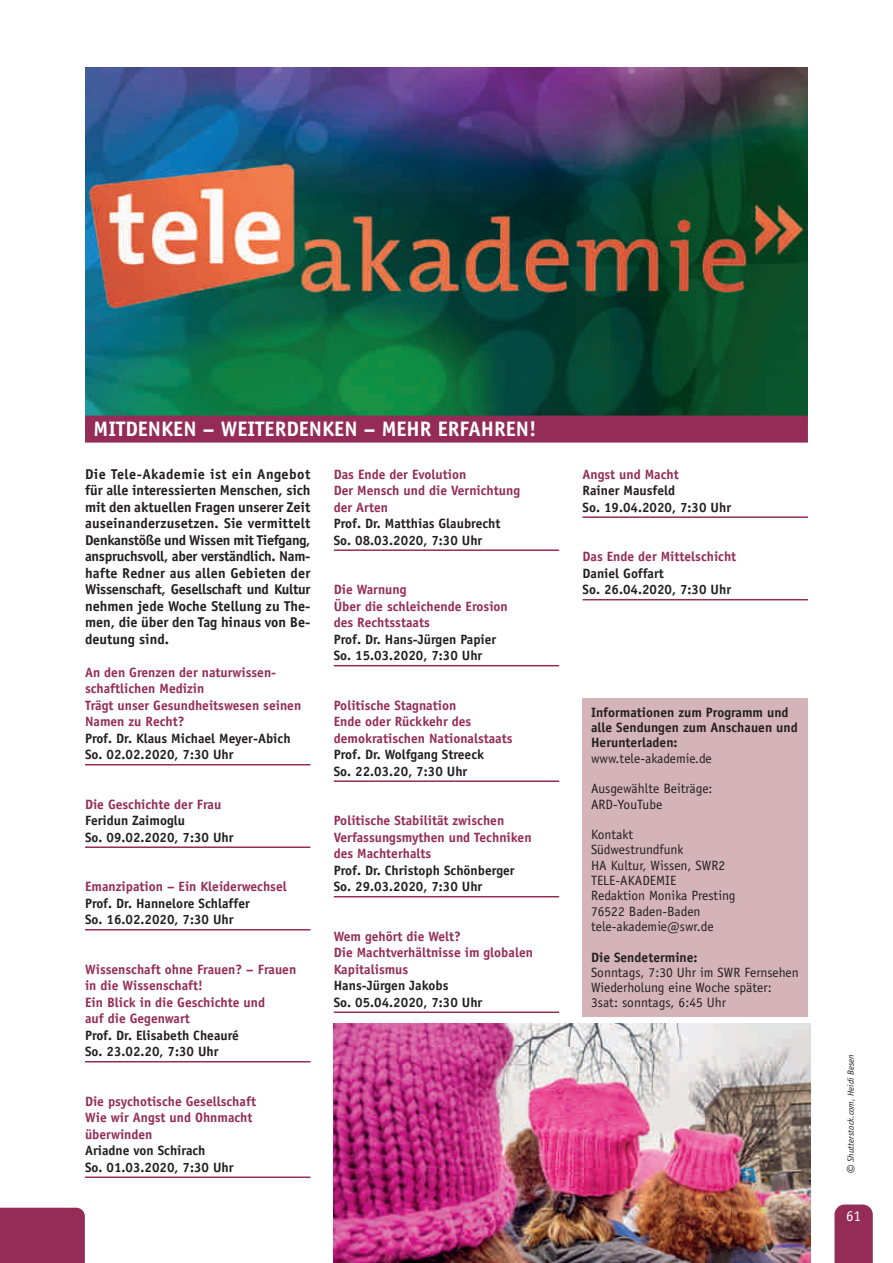
<style>
.page{position:relative;width:893px;height:1263px;background:#fff}
.page>*{position:absolute;margin:0;border:0;box-sizing:border-box;transform-origin:0 0}
.t1{font:700 21px "Officina Sans Std";color:#fff}
.t2{font:15px "Officina Sans Std";color:#fff}
.t3{font:700 14.25px/16.5px "Officina Sans Std";color:#231f20;text-align:justify}
.t4{font:700 13.5px/16.5px "Officina Sans Std";color:#942c57}
.t5{font:700 13.5px/16.5px "Officina Sans Std";color:#231f20}
.t6{font:13.5px/15.3px "Officina Sans Std";color:#231f20}
.t7{font:italic 9px "Officina Sans Std";color:#231f20}
.s1{font-size:16.5px}
</style>
<div class="page">
<svg style="left:834px;top:1204px;width:39px;height:59px;background:#99355e"></svg>
<div style="left:0;top:1208px;width:85px;height:55px;background:#942c57"></div>
<div style="left:583px;top:698px;width:225px;height:319px;background:#d5b4b9"></div>
<hr style="left:85px;top:764px;width:225px;height:1px;background:#942c57">
<hr style="left:85px;top:846px;width:225px;height:2px;background:#942c57">
<hr style="left:85px;top:929px;width:225px;height:1px;background:#942c57">
<hr style="left:85px;top:1061px;width:225px;height:1px;background:#942c57">
<hr style="left:85px;top:1176px;width:225px;height:2px;background:#942c57">
<hr style="left:334px;top:549px;width:225px;height:2px;background:#942c57">
<hr style="left:334px;top:665px;width:225px;height:1px;background:#942c57">
<hr style="left:334px;top:780px;width:225px;height:2px;background:#942c57">
<hr style="left:334px;top:896px;width:225px;height:1px;background:#942c57">
<hr style="left:334px;top:1011px;width:225px;height:2px;background:#942c57">
<hr style="left:583px;top:516px;width:225px;height:2px;background:#942c57">
<hr style="left:583px;top:599px;width:225px;height:1px;background:#942c57">
<img style="left:85px;top:68px;width:723px;height:348px">
<div style="left:85px;top:416px;width:723px;height:27px;background:#942c57"></div>
<img style="left:333px;top:1023px;width:477px;height:240px">
<h1 class="t1" style="left:94px;top:416px;width:444px">MITDENKEN – WEITERDENKEN – MEHR ERFAHREN!</h1>
<p class="t3" style="left:85px;top:465px;width:227px">Die Tele-Akademie ist ein Angebot für alle interessierten Menschen, sich mit den aktuellen Fragen unserer Zeit auseinanderzusetzen. Sie vermittelt Denkanstöße und Wissen mit Tiefgang, anspruchsvoll, aber verständlich. Nam&shy;hafte Redner aus allen Gebieten der Wissenschaft, Gesellschaft und Kultur nehmen jede Woche Stellung zu The&shy;men, die über den Tag hinaus von Be&shy;deutung sind.</p>
<p class="t4" style="left:85px;top:664px;width:218px">An den Grenzen der naturwissen&shy;schaftlichen Medizin<br>Trägt unser Gesundheitswesen seinen<br>Namen zu Recht?</p>
<p class="t5" style="left:85px;top:730px;width:207px">Prof. Dr. Klaus Michael Meyer-Abich<br>So. 02.02.2020, 7:30 Uhr</p>
<p class="t4" style="left:85px;top:796px;width:138px">Die Geschichte der Frau</p>
<p class="t5" style="left:85px;top:812px;width:150px">Feridun Zaimoglu<br>So. 09.02.2020, 7:30 Uhr</p>
<p class="t4" style="left:85px;top:878px;width:203px">Emanzipation – Ein Kleiderwechsel</p>
<p class="t5" style="left:85px;top:895px;width:167px">Prof. Dr. Hannelore Schlaffer<br>So. 16.02.2020, 7:30 Uhr</p>
<p class="t4" style="left:85px;top:961px;width:213px">Wissenschaft ohne Frauen? – Frauen in die Wissenschaft!<br>Ein Blick in die Geschichte und<br>auf die Gegenwart</p>
<p class="t5" style="left:85px;top:1027px;width:156px">Prof. Dr. Elisabeth Cheauré<br>So. 23.02.20, 7:30 Uhr</p>
<p class="t4" style="left:85px;top:1093px;width:172px">Die psychotische Gesellschaft<br>Wie wir Angst und Ohnmacht überwinden</p>
<p class="t5" style="left:85px;top:1142px;width:150px">Ariadne von Schirach<br>So. 01.03.2020, 7:30 Uhr</p>
<p class="t4" style="left:334px;top:466px;width:188px">Das Ende der Evolution<br>Der Mensch und die Vernichtung der Arten</p>
<p class="t5" style="left:334px;top:515px;width:168px">Prof. Dr. Matthias Glaubrecht<br>So. 08.03.2020, 7:30 Uhr</p>
<p class="t4" style="left:334px;top:581px;width:176px">Die Warnung<br>Über die schleichende Erosion des Rechtsstaats</p>
<p class="t5" style="left:334px;top:631px;width:164px">Prof. Dr. Hans-Jürgen Papier<br>So. 15.03.2020, 7:30 Uhr</p>
<p class="t4" style="left:334px;top:697px;width:180px">Politische Stagnation<br>Ende oder Rückkehr des demokratischen Nationalstaats</p>
<p class="t5" style="left:334px;top:746px;width:152px">Prof. Dr. Wolfgang Streeck<br>So. 22.03.20, 7:30 Uhr</p>
<p class="t4" style="left:334px;top:812px;width:199px">Politische Stabilität zwischen<br>Verfassungsmythen und Techniken des Machterhalts</p>
<p class="t5" style="left:334px;top:862px;width:182px">Prof. Dr. Christoph Schönberger<br>So. 29.03.2020, 7:30 Uhr</p>
<p class="t4" style="left:334px;top:928px;width:201px">Wem gehört die Welt?<br>Die Machtverhältnisse im globalen<br>Kapitalismus</p>
<p class="t5" style="left:334px;top:977px;width:150px">Hans-Jürgen Jakobs<br>So. 05.04.2020, 7:30 Uhr</p>
<p class="t4" style="left:583px;top:466px;width:98px">Angst und Macht</p>
<p class="t5" style="left:583px;top:482px;width:150px">Rainer Mausfeld<br>So. 19.04.2020, 7:30 Uhr</p>
<p class="t4" style="left:583px;top:548px;width:155px">Das Ende der Mittelschicht</p>
<p class="t5" style="left:583px;top:565px;width:150px">Daniel Goffart<br>So. 26.04.2020, 7:30 Uhr</p>
<p class="t5" style="left:591px;top:704px;width:208px;line-height:15.3px">Informationen zum Programm und alle Sendungen zum Anschauen und<br>Herunterladen:</p>
<p class="t6" style="left:591px;top:750px;width:122px">www.tele-akademie.de</p>
<p class="t6" style="left:591px;top:781px;width:123px">Ausgewählte Beiträge:<br>ARD-YouTube</p>
<p class="t6" style="left:591px;top:827px;width:146px">Kontakt<br>Südwestrundfunk<br>HA Kultur, Wissen, SWR2<br>TELE-AKADEMIE<br>Redaktion Monika Presting<br>76522 Baden-Baden tele-akademie@swr.de</p>
<p class="t5" style="left:591px;top:948px;width:108px">Die Sendetermine:</p>
<p class="t6" style="left:591px;top:965px;width:209px">Sonntags, 7:30 Uhr im SWR Fernsehen<br>Wiederholung eine Woche später:<br>3sat: sonntags, 6:45 Uhr</p>
<p class="t7" style="left:846px;top:1174px;width:121px;rotate:-90deg"><span class="s1">©</span> Shutterstock.com, Heidi Besen</p>
<p class="t2" style="left:846px;top:1207px;width:16px">61</p>
</div>
